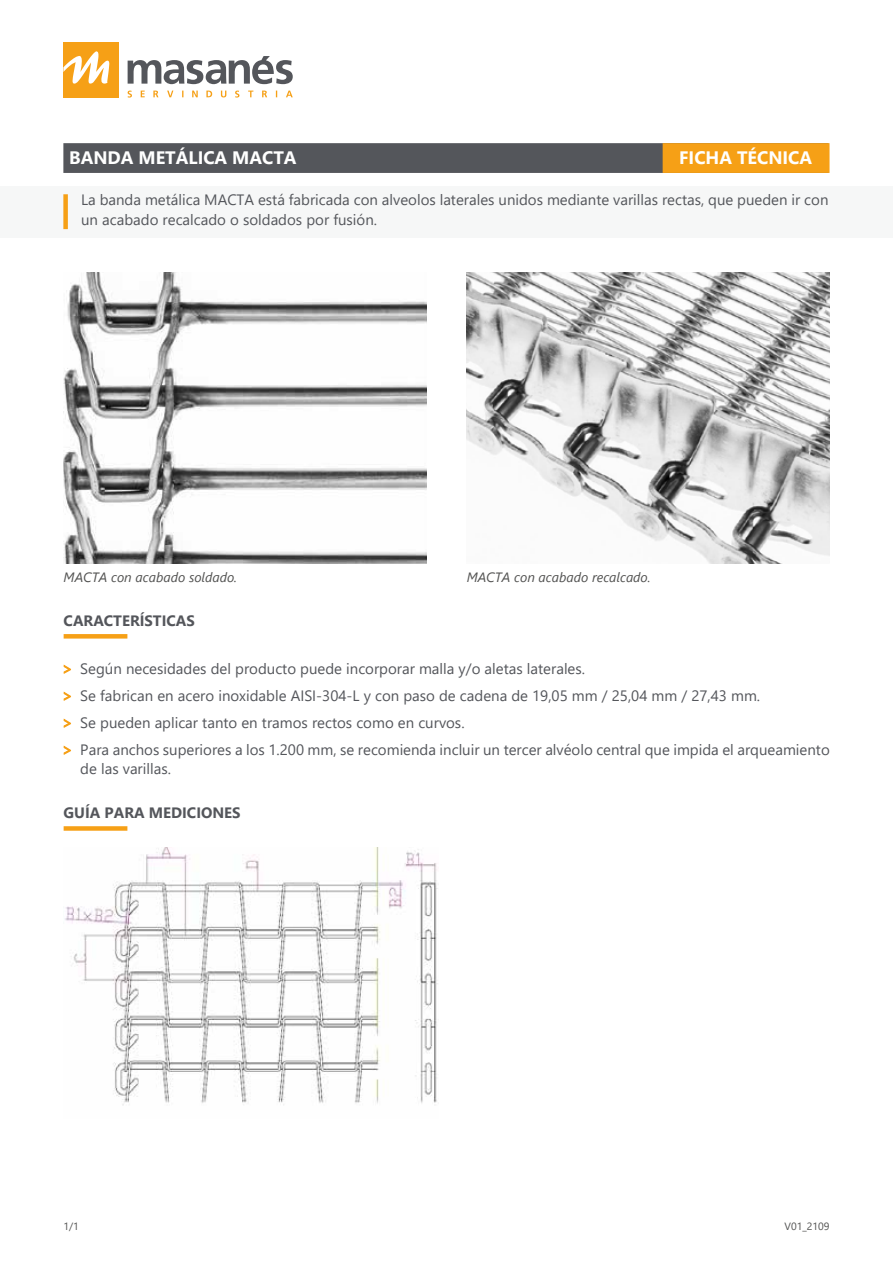
<style>
.page{position:relative;width:893px;height:1263px;background:#fff}
.page>*{position:absolute;margin:0;border:0;box-sizing:border-box;transform-origin:0 0}
.t1{font:700 18px "Segoe UI";color:#fff}
.t2{font:16.2px/27px "Segoe UI";color:#f6a016;text-align:justify;scale:.93 1}
.t3{font:15px/27px "Segoe UI";color:#54565b}
.t4{font:700 15px "Segoe UI";color:#54565b}
.t5{font:italic 13.5px "Segoe UI";color:#525251}
.t6{font:10.5px "Segoe UI";color:#525251}
</style>
<div class="page">
<div style="left:0;top:186px;width:893px;height:52px;background:#f6f7f7"></div>
<div style="left:63px;top:143px;width:765px;height:30px;background:#54565b"></div>
<div style="left:663px;top:143px;width:166px;height:30px;background:#f6a016"></div>
<div style="left:63px;top:42px;width:55px;height:55px;background:#f6a016"></div>
<svg style="left:63px;top:51px;width:46px;height:33px"></svg>
<svg style="left:128px;top:56px;width:165px;height:28px"></svg>
<svg style="left:128px;top:91px;width:165px;height:7px"></svg>
<div style="left:63px;top:194px;width:5px;height:35px;background:#f6a016"></div>
<svg style="left:64px;top:634px;width:63px;height:4px"></svg>
<svg style="left:63px;top:664px;width:8px;height:10px"></svg>
<svg style="left:63px;top:691px;width:8px;height:10px"></svg>
<svg style="left:63px;top:718px;width:8px;height:10px"></svg>
<svg style="left:63px;top:745px;width:8px;height:10px"></svg>
<div style="left:64px;top:826px;width:63px;height:5px;background:#f6a016"></div>
<img style="left:63px;top:272px;width:364px;height:291px">
<img style="left:467px;top:272px;width:363px;height:291px">
<img style="left:65px;top:847px;width:373px;height:258px">
<p class="t1" style="left:69px;top:141px;width:229px">BANDA METÁLICA MACTA</p>
<p class="t1" style="left:679px;top:141px;width:134px">FICHA TÉCNICA</p>
<p class="t3" style="left:81px;top:189px;width:749px;line-height:19.5px">La banda metálica MACTA está fabricada con alveolos laterales unidos mediante varillas rectas, que pueden ir con un acabado recalcado o soldados por fusión.</p>
<p class="t5" style="left:64px;top:565px;width:175px">MACTA con acabado soldado.</p>
<p class="t5" style="left:467px;top:565px;width:186px">MACTA con acabado recalcado.</p>
<p class="t4" style="left:64px;top:607px;width:133px">CARACTERÍSTICAS</p>
<p class="t3" style="left:80px;top:653px;width:751px">Según necesidades del producto puede incorporar malla y/o aletas laterales.<br>Se fabrican en acero inoxidable AISI-304-L y con paso de cadena de 19,05 mm / 25,04 mm / 27,43 mm.<br>Se pueden aplicar tanto en tramos rectos como en curvos.<br>Para anchos superiores a los 1.200 mm, se recomienda incluir un tercer alvéolo central que impida el arqueamiento</p>
<p class="t3" style="left:80px;top:754px;width:92px">de las varillas.</p>
<p class="t2" style="left:62px;top:653px;width:13px">&gt; &gt; &gt; &gt;</p>
<p class="t4" style="left:64px;top:799px;width:179px">GUÍA PARA MEDICIONES</p>
<p class="t6" style="left:63px;top:1216px;width:17px">1/1</p>
<p class="t6" style="left:784px;top:1216px;width:47px">V01_2109</p>
</div>
